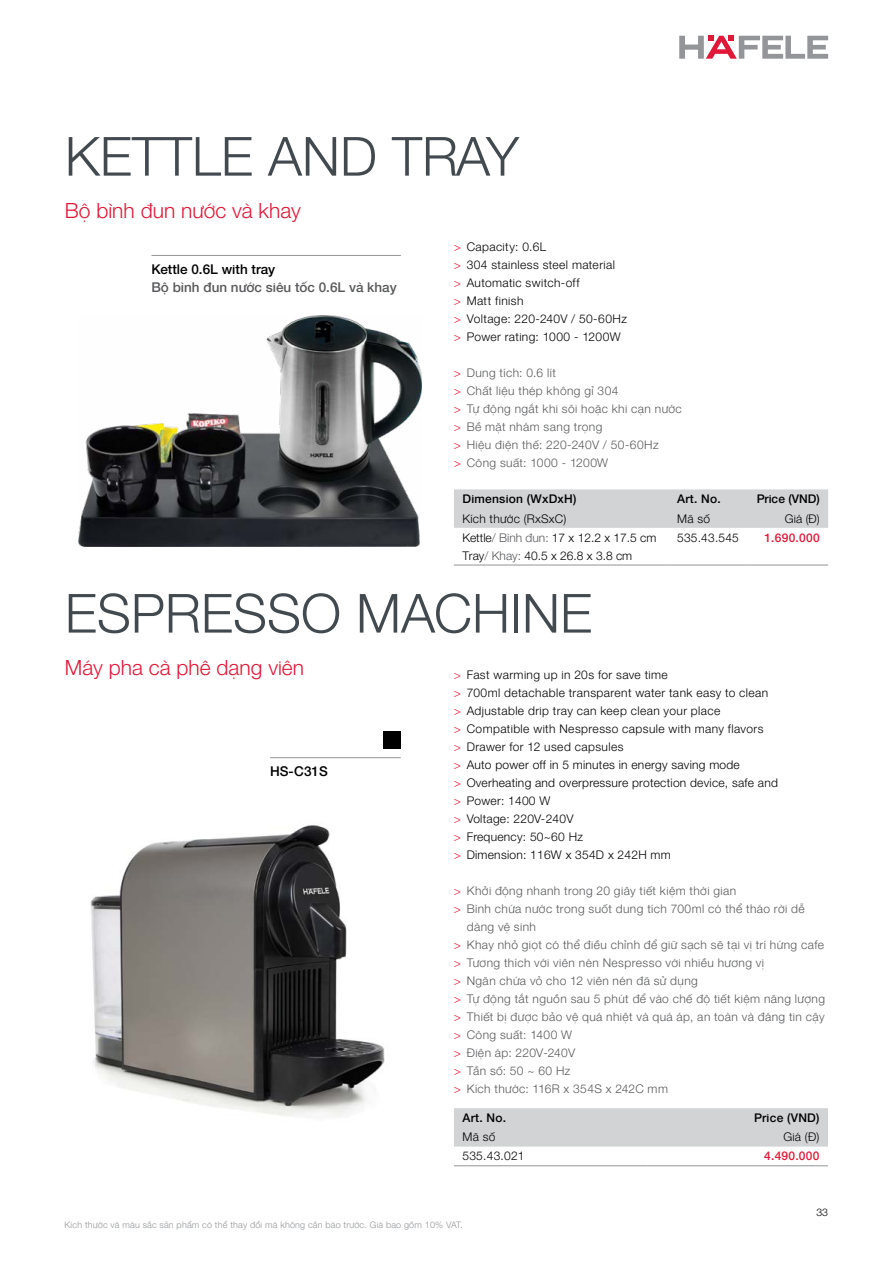
<style>
.page{position:relative;width:893px;height:1263px;background:#fff}
.page>*{position:absolute;margin:0;border:0;box-sizing:border-box;transform-origin:0 0}
.t1{font:54px "Hafele Helve N Light";color:#434a4f}
.t2{font:21px "Hafele Helve N Light";color:#e11837}
.t3{font:13.5px "Hafele Helve N medium";color:#58595b}
.t4{font:13.5px "Hafele Helve N medium";color:#000}
.t5{font:12px/18px "Hafele Helve N Light";letter-spacing:.035em;color:#58595b}
.t6{font:12px/18px "Hafele Helve N Light";letter-spacing:.035em;color:#000}
.t7{font:300 12px/18px "Helvetica Neue LT Std";letter-spacing:.02em;color:#000}
.t8{font:12px/18px "Hafele Helve N Light";color:#000}
.t9{font:12px "Hafele Helve N medium";letter-spacing:.02em;color:#000}
.t10{font:12px "Hafele Helve N medium";letter-spacing:.02em;color:#e11837}
.t11{font:12px "Hafele Helve N medium";color:#000}
.t12{font:300 10.5px "Helvetica Neue LT Std";color:#000}
.t13{font:9px "Hafele Helve N Light";letter-spacing:.02em;color:#939598}
.s1{color:#e11837}
.s2{color:#58595b}
.s3{font-family:"Hafele Helve N Light";font-weight:400;color:#e11837}
</style>
<div class="page">
<svg style="left:679px;top:36px;width:149px;height:23px"></svg>
<div style="left:454px;top:489px;width:374px;height:39px;background:#d1d3d4"></div>
<hr style="left:454px;top:565px;width:215px;height:1px;background:#939598">
<hr style="left:669px;top:565px;width:78px;height:1px;background:#939598">
<hr style="left:747px;top:565px;width:81px;height:1px;background:#939598">
<hr style="left:151px;top:255px;width:250px;height:1px;background:#939598">
<img style="left:79px;top:316px;width:342px;height:231px">
<div style="left:454px;top:1108px;width:374px;height:38px;background:#d1d3d4"></div>
<hr style="left:454px;top:1165px;width:193px;height:1px;background:#939598">
<hr style="left:647px;top:1165px;width:181px;height:1px;background:#939598">
<div style="left:384px;top:731px;width:17px;height:17px;background:#000"></div>
<hr style="left:270px;top:757px;width:131px;height:1px;background:#939598">
<img style="left:90px;top:825px;width:295px;height:291px">
<h1 class="t1" style="left:65px;top:121px;width:456px">KETTLE AND TRAY</h1>
<h2 class="t2" style="left:65px;top:197px;width:238px">Bộ bình đun nước và khay</h2>
<p class="t4" style="left:151px;top:260px;width:125px">Kettle 0.6L with tray</p>
<p class="t3" style="left:151px;top:278px;width:247px">Bộ bình đun nước siêu tốc 0.6L và khay</p>
<p class="t6" style="left:454px;top:237px;width:174px"><span class="s1">&gt;</span> Capacity: 0.6L<br><span class="s1">&gt;</span> 304 stainless steel material<br><span class="s1">&gt;</span> Automatic switch-off<br><span class="s1">&gt;</span> Matt finish<br><span class="s1">&gt;</span> Voltage: 220-240V / 50-60Hz <span class="s1">&gt;</span> Power rating: 1000 - 1200W</p>
<p class="t5" style="left:454px;top:363px;width:229px"><span class="s1">&gt;</span> Dung tích: 0.6 lít<br><span class="s1">&gt;</span> Chất liệu thép không gỉ 304<br><span class="s1">&gt;</span> Tự động ngắt khi sôi hoặc khi cạn nước <span class="s1">&gt;</span> Bề mặt nhám sang trọng<br><span class="s1">&gt;</span> Hiệu điện thế: 220-240V / 50-60Hz<br><span class="s1">&gt;</span> Công suất: 1000 - 1200W</p>
<p class="t9" style="left:462px;top:491px;width:116px">Dimension (WxDxH)</p>
<p class="t9" style="left:677px;top:491px;width:45px">Art. No.</p>
<p class="t11" style="left:757px;top:491px;width:64px">Price (VND)</p>
<p class="t6" style="left:462px;top:509px;width:106px">Kích thước (RxSxC)</p>
<p class="t6" style="left:677px;top:509px;width:34px">Mã số</p>
<p class="t6" style="left:785px;top:509px;width:36px">Giá (Đ)</p>
<p class="t8" style="left:462px;top:528px;width:196px">Kettle<span class="s2">/ Bình đun:</span> 17 x 12.2 x 17.5 cm<br>Tray<span class="s2">/ Khay:</span> 40.5 x 26.8 x 3.8 cm</p>
<p class="t6" style="left:677px;top:528px;width:63px">535.43.545</p>
<p class="t10" style="left:764px;top:529px;width:57px">1.690.000</p>
<h1 class="t1" style="left:65px;top:578px;width:529px">ESPRESSO MACHINE</h1>
<h2 class="t2" style="left:65px;top:653px;width:241px">Máy pha cà phê dạng viên</h2>
<p class="t6" style="left:454px;top:665px;width:316px"><span class="s1">&gt;</span> Fast warming up in 20s for save time<br><span class="s1">&gt;</span> 700ml detachable transparent water tank easy to clean <span class="s1">&gt;</span> Adjustable drip tray can keep clean your place<br><span class="s1">&gt;</span> Compatible with Nespresso capsule with many flavors <span class="s1">&gt;</span> Drawer for 12 used capsules</p>
<p class="t7" style="left:454px;top:755px;width:326px"><span class="s3">&gt;</span> Auto power off in 5 minutes in energy saving mode<br><span class="s3">&gt;</span> Overheating and overpressure protection device, safe and <span class="s3">&gt;</span> Power: 1400 W<br><span class="s3">&gt;</span> Voltage: 220V-240V<br><span class="s3">&gt;</span> Frequency: 50~60 Hz<br><span class="s3">&gt;</span> Dimension: 116W x 354D x 242H mm</p>
<p class="t5" style="left:454px;top:881px;width:284px"><span class="s1">&gt;</span> Khởi động nhanh trong 20 giây tiết kiệm thời gian</p>
<p class="t5" style="left:454px;top:899px;width:352px"><span class="s1">&gt;</span> Bình chứa nước trong suốt dung tích 700ml có thể tháo rời dễ</p>
<p class="t5" style="left:467px;top:917px;width:71px">dàng vệ sinh</p>
<p class="t5" style="left:454px;top:935px;width:372px"><span class="s1">&gt;</span> Khay nhỏ giọt có thể điều chỉnh để giữ sạch sẽ tại vị trí hứng cafe</p>
<p class="t5" style="left:454px;top:953px;width:312px"><span class="s1">&gt;</span> Tương thích với viên nén Nespresso với nhiều hương vị</p>
<p class="t5" style="left:454px;top:971px;width:245px"><span class="s1">&gt;</span> Ngăn chứa vỏ cho 12 viên nén đã sử dụng</p>
<p class="t5" style="left:454px;top:989px;width:373px"><span class="s1">&gt;</span> Tự động tắt nguồn sau 5 phút để vào chế độ tiết kiệm năng lượng</p>
<p class="t5" style="left:454px;top:1007px;width:372px"><span class="s1">&gt;</span> Thiết bị được bảo vệ quá nhiệt và quá áp, an toàn và đáng tin cậy</p>
<p class="t5" style="left:454px;top:1025px;width:120px"><span class="s1">&gt;</span> Công suất: 1400 W</p>
<p class="t5" style="left:454px;top:1043px;width:123px"><span class="s1">&gt;</span> Điện áp: 220V-240V</p>
<p class="t5" style="left:454px;top:1061px;width:118px"><span class="s1">&gt;</span> Tần số: 50 ~ 60 Hz</p>
<p class="t5" style="left:454px;top:1079px;width:216px"><span class="s1">&gt;</span> Kích thước: 116R x 354S x 242C mm</p>
<p class="t4" style="left:270px;top:761px;width:59px">HS-C31S</p>
<p class="t9" style="left:462px;top:1109px;width:45px">Art. No.</p>
<p class="t9" style="left:754px;top:1109px;width:67px">Price (VND)</p>
<p class="t6" style="left:462px;top:1127px;width:34px">Mã số</p>
<p class="t6" style="left:783px;top:1127px;width:38px">Giá (Đ)</p>
<p class="t6" style="left:462px;top:1147px;width:64px">535.43.021</p>
<p class="t10" style="left:764px;top:1148px;width:57px">4.490.000</p>
<p class="t13" style="left:65px;top:1218px;width:400px">Kích thước và màu sắc sản phẩm có thể thay đổi mà không cần báo trước. Giá bao gồm 10% VAT.</p>
<p class="t12" style="left:816px;top:1206px;width:13px">33</p>
</div>
